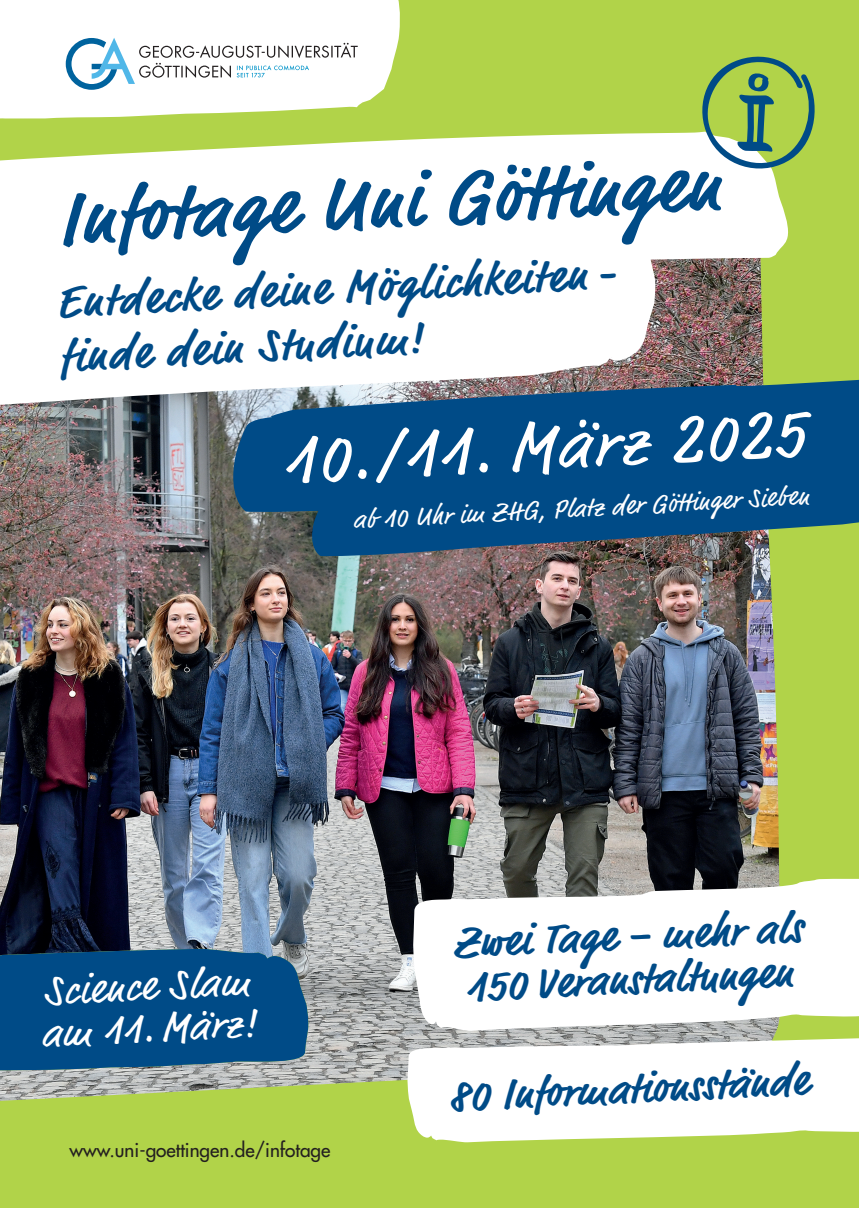
<style>
.page{position:relative;width:859px;height:1208px;background:#b1d349}
.page>*{position:absolute;margin:0;border:0;box-sizing:border-box;transform-origin:0 0}
.t1{font:700 78px "Market Offc Pro";color:#004b87}
.t2{font:70px "Market Offc Pro";color:#fff}
.t3{font:700 46px/54.1px "Market Offc Pro";color:#004b87}
.t4{font:700 44px/44.2px "Market Offc Pro";color:#004b87}
.t5{font:42px/42px "Market Offc Pro";color:#fff}
.t6{font:26px "Market Offc Pro";color:#fff}
.t7{font:19px "Futura";color:#231f20}
.s1{color:#b1d349}
</style>
<div class="page">
<img style="left:0;top:289px;width:780px;height:812px">
<svg style="left:0;top:289px;width:657px;height:119px;background:#f5f4f4"></svg>
<svg style="left:0;top:132px;width:788px;height:157px;background:#f4f7ec"></svg>
<svg style="left:695px;top:56px;width:120px;height:121px"></svg>
<svg style="left:406px;top:1036px;width:453px;height:106px;background:#f4f6ed"></svg>
<svg style="left:412px;top:878px;width:447px;height:153px;background:#ecedea"></svg>
<svg style="left:228px;top:379px;width:631px;height:133px;background:#225d8d"></svg>
<svg style="left:308px;top:464px;width:551px;height:92px;background:#16547e"></svg>
<svg style="left:0;top:948px;width:310px;height:123px;background:#0e5288"></svg>
<svg style="left:0;top:0;width:400px;height:119px;background:#f7faed"></svg>
<svg style="left:66px;top:38px;width:292px;height:52px;background:#dbe4e9"></svg>
<h1 class="t1" style="left:56px;top:164px;width:663px;rotate:-3deg">Infotage Uni Göttingen</h1>
<p class="t3" style="left:55px;top:277px;width:562px;rotate:-3deg">Entdecke deine Möglichkeiten - finde dein Studium!</p>
<h2 class="t2" style="left:282px;top:412px;width:523px;rotate:-3deg">10./11. März 2025</h2>
<p class="t6" style="left:352px;top:502px;width:458px;rotate:-3deg">ab 10 Uhr im ZHG, Platz der Göttinger Sieben</p>
<p class="t5" style="left:38px;top:972px;width:217px;rotate:-3deg">Science Slam <span class="s1">am 11.</span>März!</p>
<p class="t7" style="left:70px;top:1137px;width:262px">www.uni-goettingen.de/infotage</p>
<p class="t4" style="left:452px;top:923px;width:351px;rotate:-3deg">Zwei Tage – mehr als<br>150 Veranstaltungen</p>
<p class="t4" style="left:449px;top:1077px;width:360px;rotate:-3deg">80 Informationsstände</p>
</div>
